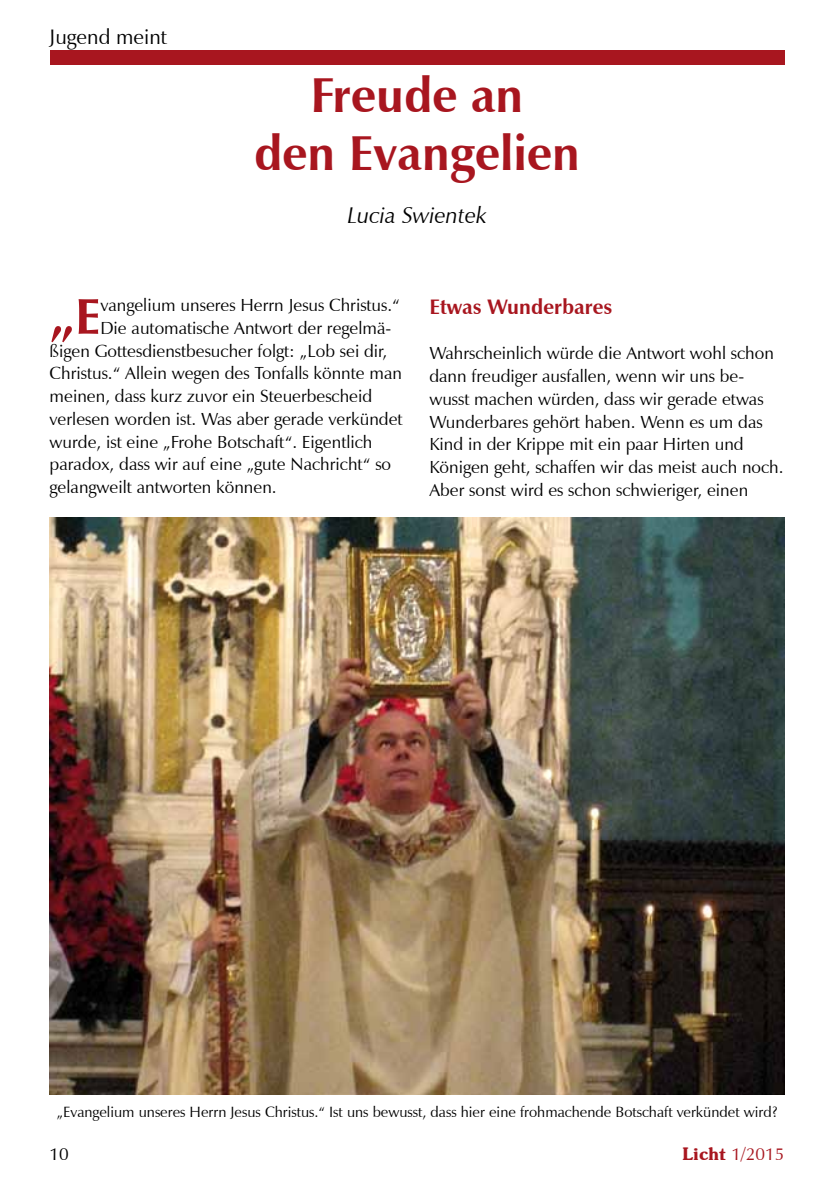
<style>
.page{position:relative;width:834px;height:1201px;background:#fff}
.page>*{position:absolute;margin:0;border:0;box-sizing:border-box;transform-origin:0 0}
.t1{font:700 50.75px "Zapf Humanist 601 BT";color:#a8161f}
.t2{font:700 49px/58.8px "Zapf Humanist 601 BT";color:#a8161f;text-align:center}
.t3{font:italic 22.75px "Zapf Humanist 601 BT";color:#000}
.t4{font:700 21px "Zapf Humanist 601 BT";color:#a8161f}
.t5{font:21px "Zapf Humanist 601 BT";color:#000}
.t6{font:17.5px/22.8px "Zapf Humanist 601 BT";color:#000}
.t7{font:17.5px "Zapf Humanist 601 BT";color:#a8161f}
.t8{font:14.88px "Zapf Humanist 601 BT";color:#000}
.s1{font-family:"Souvenir IT Cby BT";font-weight:600}
</style>
<div class="page">
<div style="left:50px;top:50px;width:734px;height:14px;background:#a8161f"></div>
<img style="left:50px;top:518px;width:734px;height:576px">
<p class="t5" style="left:50px;top:24px;width:119px">Jugend meint</p>
<h2 class="t2" style="left:254px;top:65px;width:327px">Freude an<br>den Evangelien</h2>
<h3 class="t3" style="left:347px;top:201px;width:141px">Lucia Swientek</h3>
<h1 class="t1" style="left:50px;top:285px;width:52px">„E</h1>
<p class="t6" style="left:100px;top:294px;width:301px">vangelium unseres Herrn Jesus Christus.“</p>
<p class="t6" style="left:100px;top:316px;width:292px">Die automatische Antwort der regelmä-</p>
<p class="t6" style="left:50px;top:339px;width:339px">ßigen Gottesdienstbesucher folgt: „Lob sei dir,</p>
<p class="t6" style="left:50px;top:362px;width:354px">Christus.“ Allein wegen des Tonfalls könnte man</p>
<p class="t6" style="left:50px;top:385px;width:324px">meinen, dass kurz zuvor ein Steuerbescheid</p>
<p class="t6" style="left:50px;top:407px;width:354px">verlesen worden ist. Was aber gerade verkündet</p>
<p class="t6" style="left:50px;top:430px;width:324px">wurde, ist eine „Frohe Botschaft“. Eigentlich</p>
<p class="t6" style="left:50px;top:453px;width:343px">paradox, dass wir auf eine „gute Nachricht“ so</p>
<p class="t6" style="left:50px;top:476px;width:228px">gelangweilt antworten können.</p>
<p class="t4" style="left:429px;top:293px;width:185px">Etwas Wunderbares</p>
<p class="t6" style="left:429px;top:342px;width:355px">Wahrscheinlich würde die Antwort wohl schon dann freudiger ausfallen, wenn wir uns be&shy;wusst machen würden, dass wir gerade etwas Wunderbares gehört haben. Wenn es um das Kind in der Krippe mit ein paar Hirten und Königen geht, schaffen wir das meist auch noch.<br>Aber sonst wird es schon schwieriger, einen</p>
<p class="t8" style="left:57px;top:1102px;width:722px">„Evangelium unseres Herrn Jesus Christus.“ Ist uns bewusst, dass hier eine frohmachende Botschaft verkündet wird?</p>
<p class="t6" style="left:50px;top:1142px;width:21px">10</p>
<p class="t7" style="left:682px;top:1142px;width:103px"><span class="s1">Licht</span> 1/2015</p>
</div>
